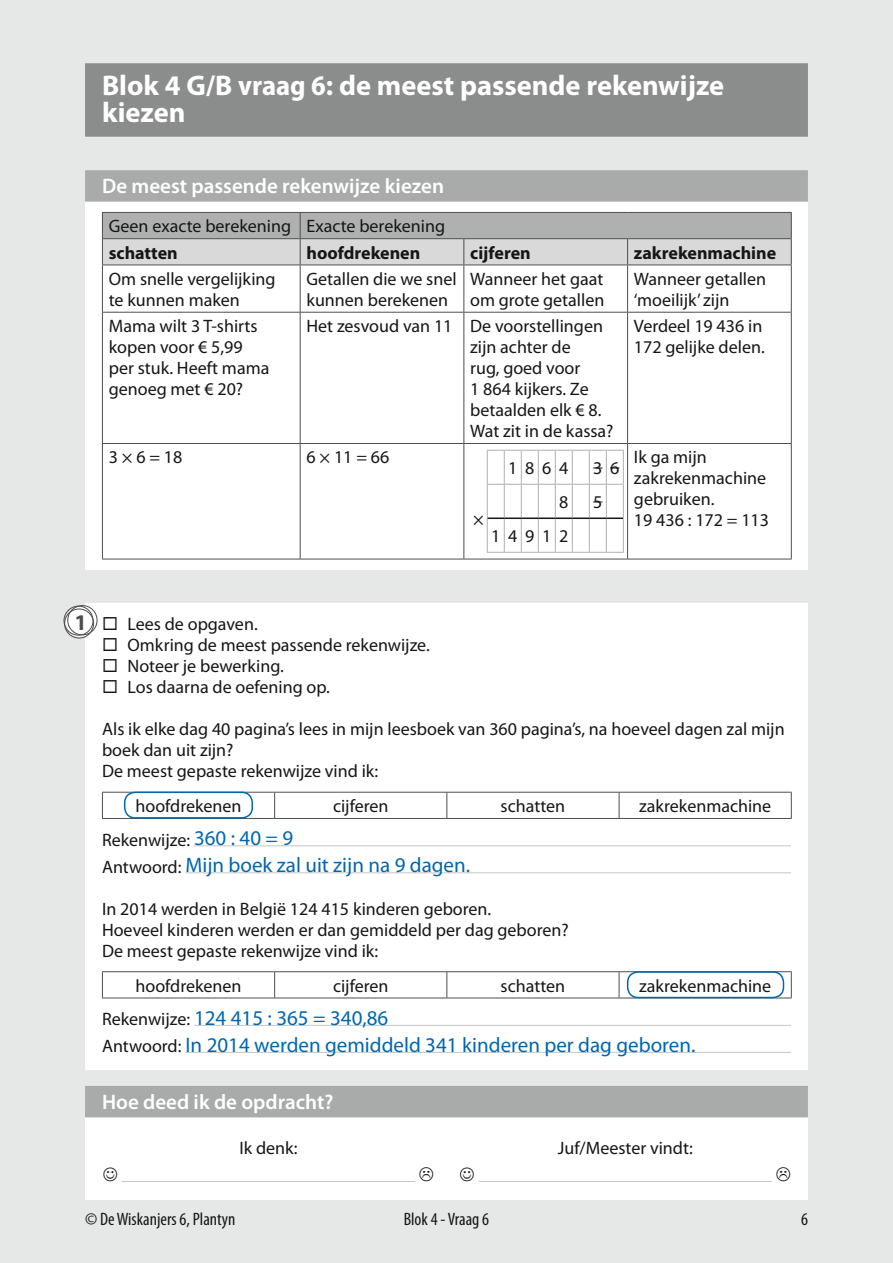
<style>
.page{position:relative;width:893px;height:1263px;background:#e6e7e7}
.page>*{position:absolute;margin:0;border:0;box-sizing:border-box;transform-origin:0 0}
.t1{font:700 28.5px/27px "Myriad Pro";color:#fff}
.t2{font:700 22.5px "Myriad Pro";color:#4e4e4d}
.t3{font:21px/27px "Myriad Pro";color:#0067b0}
.t4{font:600 21px "Myriad Pro";color:#fff}
.t5{font:18px/21px "Myriad Pro";color:#151616}
.t6{font:700 18px "Myriad Pro";color:#151616}
.t7{font:condensed 18px "Myriad Pro";color:#151616}
.s1{font-stretch:semi-condensed}
.s2{font-weight:700}
</style>
<div class="page">
<div style="left:85px;top:1086px;width:723px;height:113px;background:#fff"></div>
<div style="left:85px;top:1086px;width:723px;height:31px;background:#a9aaaa"></div>
<div style="left:85px;top:64px;width:723px;height:1005px;background:#fff"></div>
<div style="left:85px;top:63px;width:723px;height:74px;background:#8b8c8c"></div>
<div style="left:77px;top:137px;width:739px;height:33px;background:#e6e7e7"></div>
<div style="left:85px;top:170px;width:723px;height:32px;background:#a9aaaa"></div>
<div style="left:77px;top:570px;width:739px;height:33px;background:#e6e7e7"></div>
<hr style="left:194px;top:845px;width:597px;height:1px;background:#c5c5c5">
<hr style="left:185px;top:872px;width:606px;height:1px;background:#c5c5c5">
<hr style="left:194px;top:1025px;width:597px;height:1px;background:#c5c5c5">
<hr style="left:185px;top:1052px;width:606px;height:1px;background:#c5c5c5">
<svg style="left:103px;top:266px;width:688px;height:293px"></svg>
<hr style="left:102px;top:265px;width:198px;height:1px;background:#4e4e4d">
<hr style="left:300px;top:265px;width:164px;height:1px;background:#4e4e4d">
<hr style="left:300px;top:265px;width:1px;height:47px;background:#4e4e4d">
<hr style="left:464px;top:265px;width:164px;height:1px;background:#4e4e4d">
<hr style="left:463px;top:265px;width:1px;height:47px;background:#4e4e4d">
<hr style="left:628px;top:265px;width:164px;height:1px;background:#4e4e4d">
<hr style="left:627px;top:265px;width:1px;height:47px;background:#4e4e4d">
<hr style="left:102px;top:312px;width:198px;height:1px;background:#4e4e4d">
<hr style="left:300px;top:312px;width:164px;height:1px;background:#4e4e4d">
<hr style="left:300px;top:313px;width:1px;height:130px;background:#4e4e4d">
<hr style="left:464px;top:312px;width:164px;height:1px;background:#4e4e4d">
<hr style="left:463px;top:313px;width:1px;height:130px;background:#4e4e4d">
<hr style="left:628px;top:312px;width:164px;height:1px;background:#4e4e4d">
<hr style="left:627px;top:313px;width:1px;height:130px;background:#4e4e4d">
<hr style="left:102px;top:443px;width:198px;height:1px;background:#4e4e4d">
<hr style="left:300px;top:443px;width:164px;height:1px;background:#4e4e4d">
<hr style="left:300px;top:444px;width:1px;height:115px;background:#4e4e4d">
<hr style="left:464px;top:443px;width:164px;height:1px;background:#4e4e4d">
<hr style="left:463px;top:444px;width:1px;height:115px;background:#4e4e4d">
<hr style="left:628px;top:443px;width:164px;height:1px;background:#4e4e4d">
<hr style="left:627px;top:444px;width:1px;height:115px;background:#4e4e4d">
<hr style="left:102px;top:265px;width:1px;height:47px;background:#4e4e4d">
<hr style="left:791px;top:265px;width:1px;height:47px;background:#4e4e4d">
<hr style="left:102px;top:313px;width:1px;height:130px;background:#4e4e4d">
<hr style="left:791px;top:313px;width:1px;height:130px;background:#4e4e4d">
<hr style="left:102px;top:444px;width:1px;height:115px;background:#4e4e4d">
<hr style="left:791px;top:444px;width:1px;height:115px;background:#4e4e4d">
<hr style="left:102px;top:559px;width:198px;height:1px;background:#4e4e4d">
<hr style="left:300px;top:559px;width:164px;height:1px;background:#4e4e4d">
<hr style="left:464px;top:559px;width:164px;height:1px;background:#4e4e4d">
<hr style="left:628px;top:559px;width:164px;height:1px;background:#4e4e4d">
<svg style="left:102px;top:212px;width:690px;height:53px"></svg>
<hr style="left:464px;top:212px;width:164px;height:1px;background:#4e4e4d">
<hr style="left:628px;top:212px;width:164px;height:1px;background:#4e4e4d">
<hr style="left:300px;top:238px;width:164px;height:1px;background:#4e4e4d">
<hr style="left:464px;top:238px;width:164px;height:1px;background:#4e4e4d">
<hr style="left:628px;top:238px;width:164px;height:1px;background:#4e4e4d">
<svg style="left:470px;top:450px;width:154px;height:103px"></svg>
<hr style="left:102px;top:818px;width:173px;height:1px;background:#4e4e4d">
<hr style="left:275px;top:818px;width:172px;height:1px;background:#4e4e4d">
<hr style="left:447px;top:818px;width:172px;height:1px;background:#4e4e4d">
<hr style="left:619px;top:818px;width:173px;height:1px;background:#4e4e4d">
<svg style="left:102px;top:792px;width:690px;height:26px"></svg>
<hr style="left:102px;top:971px;width:173px;height:1px;background:#4e4e4d">
<hr style="left:275px;top:971px;width:172px;height:1px;background:#4e4e4d">
<hr style="left:447px;top:971px;width:172px;height:1px;background:#4e4e4d">
<hr style="left:619px;top:971px;width:173px;height:1px;background:#4e4e4d">
<svg style="left:102px;top:972px;width:690px;height:26px"></svg>
<svg style="left:66px;top:607px;width:30px;height:30px"></svg>
<div style="left:68px;top:605px;width:29px;height:30px;border:1px solid #4e4e4d;border-radius:50%"></div>
<div style="left:64px;top:606px;width:29px;height:29px;border:1px solid #4e4e4d;border-radius:50%"></div>
<div style="left:64px;top:609px;width:30px;height:29px;border:1px solid #4e4e4d;border-radius:50%"></div>
<div style="left:124px;top:792px;width:129px;height:27px;border:2px solid #0067b0;border-radius:10px"></div>
<div style="left:627px;top:971px;width:157px;height:27px;border:2px solid #0067b0;border-radius:10px"></div>
<svg style="left:121px;top:1181px;width:651px;height:1px"></svg>
<p class="t1" style="left:102px;top:72px;width:624px">Blok 4 G/B <span class="s1">vraag 6</span>: de meest passende rekenwijze kiezen</p>
<p class="t4" style="left:102px;top:174px;width:343px">De meest passende rekenwijze kiezen</p>
<p class="t5" style="left:109px;top:213px;width:338px;line-height:26.2px">Geen exacte berekening Exacte berekening <span class="s2">schatten</span></p>
<p class="t6" style="left:307px;top:242px;width:115px">hoofdrekenen</p>
<p class="t6" style="left:470px;top:242px;width:62px">cijferen</p>
<p class="t6" style="left:634px;top:242px;width:144px">zakrekenmachine</p>
<p class="t5" style="left:109px;top:269px;width:168px">Om snelle vergelijking te kunnen maken</p>
<p class="t5" style="left:306px;top:269px;width:152px">Getallen die we snel kunnen berekenen</p>
<p class="t5" style="left:470px;top:269px;width:136px">Wanneer het gaat om grote getallen</p>
<p class="t5" style="left:634px;top:269px;width:134px">Wanneer getallen ‘moeilijk’ zijn</p>
<p class="t5" style="left:109px;top:316px;width:162px">Mama wilt 3 T-shirts kopen voor € 5,99 per stuk. Heeft mama genoeg met € 20?</p>
<p class="t5" style="left:470px;top:316px;width:145px;text-indent:-164px">Het zesvoud van 11 De voorstellingen zijn achter de<br>rug, goed voor<br>1 864 kijkers. Ze betaalden elk € 8.<br>Wat zit in de kassa?</p>
<p class="t5" style="left:634px;top:316px;width:132px">Verdeel 19 436 in<br>172 gelijke delen.</p>
<p class="t5" style="left:109px;top:447px;width:75px">3 × 6 = 18</p>
<p class="t5" style="left:306px;top:447px;width:84px">6 × 11 = 66</p>
<p class="t5" style="left:508px;top:458px;width:62px">1864</p>
<p class="t5" style="left:593px;top:458px;width:28px">3 6</p>
<p class="t5" style="left:634px;top:447px;width:137px">Ik ga mijn zakrekenmachine gebruiken.<br>19 436 : 172 = 113</p>
<p class="t5" style="left:559px;top:492px;width:11px">8</p>
<p class="t5" style="left:593px;top:492px;width:11px">5</p>
<p class="t5" style="left:491px;top:526px;width:79px">14912</p>
<p class="t5" style="left:473px;top:509px;width:12px">×</p>
<p class="t2" style="left:75px;top:610px;width:14px">1</p>
<p class="t5" style="left:102px;top:614px;width:157px">◻ Lees de opgaven.</p>
<p class="t5" style="left:102px;top:635px;width:329px">◻ Omkring de meest passende rekenwijze.</p>
<p class="t5" style="left:102px;top:656px;width:183px">◻ Noteer je bewerking.</p>
<p class="t5" style="left:102px;top:677px;width:229px">◻ Los daarna de oefening op.</p>
<p class="t5" style="left:102px;top:719px;width:684px">Als ik elke dag 40 pagina’s lees in mijn leesboek van 360 pagina’s, na hoeveel dagen zal mijn boek dan uit zijn?<br>De meest gepaste rekenwijze vind ik:</p>
<p class="t5" style="left:135px;top:796px;width:108px">hoofdrekenen</p>
<p class="t5" style="left:333px;top:796px;width:57px">cijferen</p>
<p class="t5" style="left:501px;top:796px;width:66px">schatten</p>
<p class="t5" style="left:639px;top:796px;width:134px">zakrekenmachine</p>
<p class="t5" style="left:102px;top:827px;width:90px;line-height:27px">Rekenwijze:<br>Antwoord:</p>
<p class="t5" style="left:102px;top:899px;width:468px">In 2014 werden in België 124 415 kinderen geboren.<br>Hoeveel kinderen werden er dan gemiddeld per dag geboren?<br>De meest gepaste rekenwijze vind ik:</p>
<p class="t5" style="left:135px;top:975px;width:108px">hoofdrekenen</p>
<p class="t5" style="left:333px;top:975px;width:57px">cijferen</p>
<p class="t5" style="left:501px;top:975px;width:66px">schatten</p>
<p class="t5" style="left:639px;top:975px;width:134px">zakrekenmachine</p>
<p class="t5" style="left:102px;top:1006px;width:90px;line-height:27px">Rekenwijze:<br>Antwoord:</p>
<p class="t3" style="left:185px;top:825px;width:286px;text-indent:9px">360 : 40 = 9<br>Mijn boek zal uit zijn na 9 dagen.</p>
<p class="t3" style="left:185px;top:1005px;width:511px;text-indent:9px">124 415 : 365 = 340,86<br>In 2014 werden gemiddeld 341 kinderen per dag geboren.</p>
<p class="t4" style="left:102px;top:1090px;width:233px">Hoe deed ik de opdracht?</p>
<p class="t5" style="left:239px;top:1138px;width:60px">Ik denk:</p>
<p class="t5" style="left:558px;top:1138px;width:137px">Juf/Meester vindt:</p>
<p class="t7" style="left:85px;top:1210px;width:152px">© De Wiskanjers 6, Plantyn</p>
<p class="t7" style="left:404px;top:1210px;width:87px">Blok 4 - Vraag 6</p>
<p class="t7" style="left:801px;top:1210px;width:8px">6</p>
</div>
